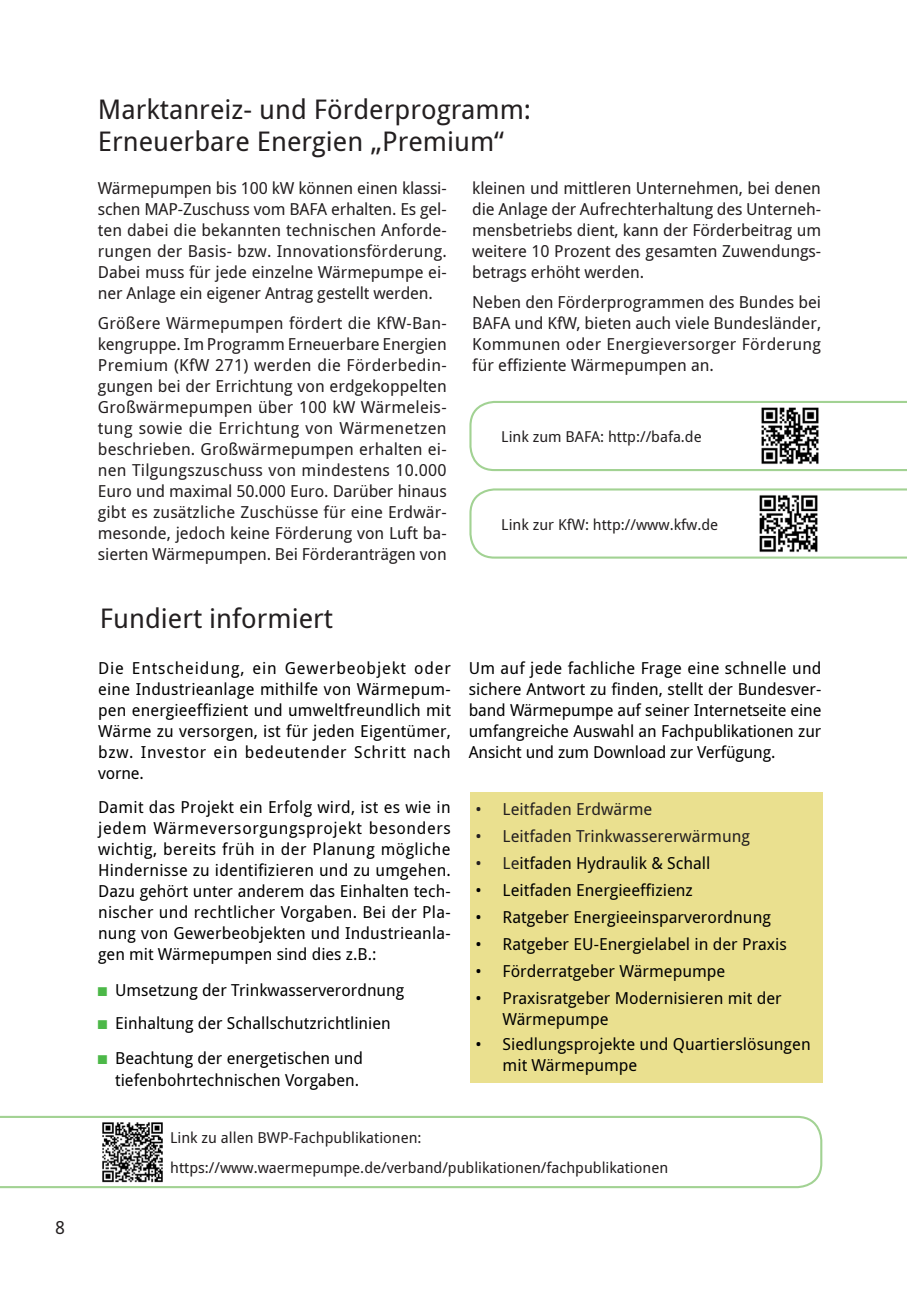
<style>
.page{position:relative;width:919px;height:1289px;background:#fff}
.page>*{position:absolute;margin:0;border:0;box-sizing:border-box;transform-origin:0 0}
.COPY{font:27px/31.5px "Droid Sans";color:#231f20}
.ZÜ{font:27px "Droid Sans";color:#231f20}
.t1{font:18px "Droid Sans";color:#231f20}
.COPY-2{font:16.5px/21px "Droid Sans";color:#000001;text-align:justify}
.copy_bold{font:16.5px/21px "Droid Sans";letter-spacing:-.005em;color:#231f20;text-align:justify}
.weblink_links{font:15px "Droid Sans";color:#231f20}
.s1{color:#4cb848}
.s2{color:#231f20}
</style>
<div class="page">
<svg style="left:469px;top:488px;width:438px;height:70px"></svg>
<svg style="left:469px;top:401px;width:438px;height:70px"></svg>
<svg style="left:0;top:1115px;width:822px;height:73px"></svg>
<div style="left:469px;top:792px;width:353px;height:290px;background:#eae08f"></div>
<img style="left:99px;top:1119px;width:67px;height:65px">
<img style="left:755px;top:493px;width:66px;height:63px">
<img style="left:757px;top:403px;width:65px;height:64px">
<p class="t1" style="left:55px;top:1216px;width:11px">8</p>
<p class="COPY" style="left:98px;top:94px;width:435px">Marktanreiz- und Förderprogramm:<br>Erneuerbare Energien „Premium“</p>
<p class="copy_bold" style="left:98px;top:178px;width:350px">Wärmepumpen bis 100 kW können einen klassi&shy;schen MAP-Zuschuss vom BAFA erhalten. Es gel&shy;ten dabei die bekannten technischen Anforde&shy;rungen der Basis- bzw. Innovationsförderung.<br>Dabei muss für jede einzelne Wärmepumpe ei&shy;ner Anlage ein eigener Antrag gestellt werden.</p>
<p class="copy_bold" style="left:98px;top:312px;width:350px">Größere Wärmepumpen fördert die KfW-Ban&shy;kengruppe. Im Programm Erneuerbare Energien Premium (KfW 271) werden die Förderbedin&shy;gungen bei der Errichtung von erdgekoppelten Großwärmepumpen über 100 kW Wärmeleis&shy;tung sowie die Errichtung von Wärmenetzen beschrieben. Großwärmepumpen erhalten ei&shy;nen Tilgungszuschuss von mindestens 10.000<br>Euro und maximal 50.000 Euro. Darüber hinaus gibt es zusätzliche Zuschüsse für eine Erdwär&shy;mesonde, jedoch keine Förderung von Luft ba&shy;sierten Wärmepumpen. Bei Förderanträgen von</p>
<p class="copy_bold" style="left:472px;top:178px;width:350px">kleinen und mittleren Unternehmen, bei denen die Anlage der Aufrechterhaltung des Unterneh&shy;mensbetriebs dient, kann der Förderbeitrag um weitere 10 Prozent des gesamten Zuwendungs&shy;betrags erhöht werden.</p>
<p class="copy_bold" style="left:472px;top:291px;width:350px">Neben den Förderprogrammen des Bundes bei BAFA und KfW, bieten auch viele Bundesländer, Kommunen oder Energieversorger Förderung für effiziente Wärmepumpen an.</p>
<p class="weblink_links" style="left:501px;top:428px;width:202px">Link zum BAFA: http://bafa.de</p>
<p class="weblink_links" style="left:501px;top:515px;width:218px">Link zur KfW: http://www.kfw.de</p>
<p class="ZÜ" style="left:100px;top:603px;width:234px">Fundiert informiert</p>
<p class="COPY-2" style="left:98px;top:657px;width:354px">Die Entscheidung, ein Gewerbeobjekt oder eine Industrieanlage mithilfe von Wärmepum&shy;pen energieeffizient und umweltfreundlich mit Wärme zu versorgen, ist für jeden Eigentümer, bzw. Investor ein bedeutender Schritt nach vorne.</p>
<p class="COPY-2" style="left:98px;top:796px;width:354px">Damit das Projekt ein Erfolg wird, ist es wie in jedem Wärmeversorgungsprojekt besonders wichtig, bereits früh in der Planung mögliche Hindernisse zu identifizieren und zu umgehen.<br>Dazu gehört unter anderem das Einhalten tech&shy;nischer und rechtlicher Vorgaben. Bei der Pla&shy;nung von Gewerbeobjekten und Industrieanla&shy;gen mit Wärmepumpen sind dies z.B.:</p>
<p class="COPY-2" style="left:98px;top:980px;width:307px"><span class="s1">è</span> Umsetzung der Trinkwasserverordnung</p>
<p class="COPY-2" style="left:98px;top:1013px;width:294px"><span class="s1">è</span> Einhaltung der Schallschutzrichtlinien</p>
<p class="COPY-2" style="left:98px;top:1046px;width:266px;line-height:22.5px;text-align:right"><span class="s1">è</span> Beachtung der energetischen und tiefenbohrtechnischen Vorgaben.</p>
<p class="COPY-2" style="left:469px;top:657px;width:354px">Um auf jede fachliche Frage eine schnelle und sichere Antwort zu finden, stellt der Bundesver&shy;band Wärmepumpe auf seiner Internetseite eine umfangreiche Auswahl an Fachpublikationen zur Ansicht und zum Download zur Verfügung.</p>
<p class="copy_bold" style="left:475px;top:798px;width:178px">• Leitfaden Erdwärme</p>
<p class="copy_bold" style="left:475px;top:825px;width:276px">• Leitfaden Trinkwassererwärmung</p>
<p class="COPY-2" style="left:475px;top:852px;width:236px"><span class="s2">• Le</span>itfaden Hydraulik &amp; Schall</p>
<p class="COPY-2" style="left:475px;top:879px;width:219px">• Leitfaden Energieeffizienz</p>
<p class="COPY-2" style="left:475px;top:906px;width:297px">• Ratgeber Energieeinsparverordnung</p>
<p class="COPY-2" style="left:475px;top:933px;width:313px">• Ratgeber EU-Energielabel in der Praxis</p>
<p class="COPY-2" style="left:475px;top:960px;width:251px">• Förderratgeber Wärmepumpe</p>
<p class="COPY-2" style="left:502px;top:987px;width:281px;text-indent:-27px">• Praxisratgeber Modernisieren mit der<br>Wärmepumpe</p>
<p class="COPY-2" style="left:502px;top:1034px;width:309px;text-indent:-27px">• Siedlungsprojekte und Quartierslösungen mit Wärmepumpe</p>
<p class="weblink_links" style="left:170px;top:1129px;width:253px">Link zu allen BWP-Fachpublikationen:</p>
<p class="weblink_links" style="left:170px;top:1158px;width:499px">https://www.waermepumpe.de/verband/publikationen/fachpublikationen</p>
</div>
